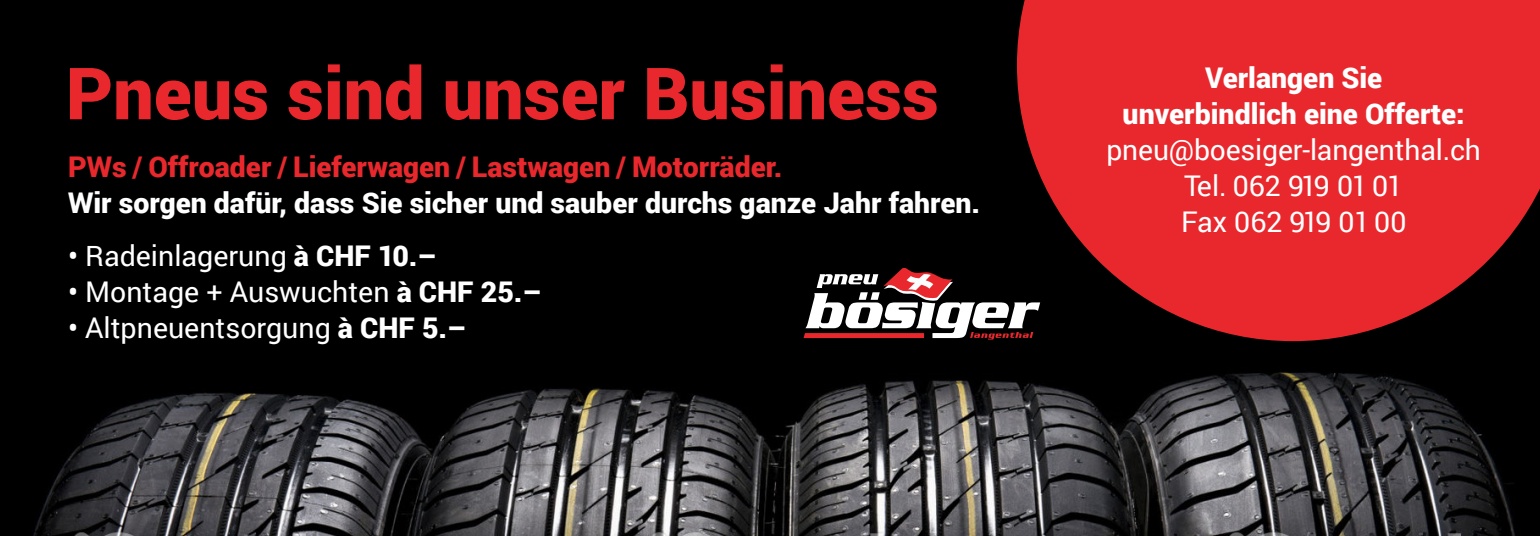
<style>
.page{position:relative;width:1540px;height:536px;background:#fff}
.page>*{position:absolute;margin:0;border:0;box-sizing:border-box;transform-origin:0 0}
.t1{font:900 72px "Roboto";color:#e9282d}
.t2{font:28.5px/36px "Roboto";color:#fff;text-align:center}
.t3{font:900 28.5px "Roboto";color:#fff}
.t4{font:900 28.5px "Roboto";color:#e9282d}
.s1{font-weight:500}
.s2{font-weight:900}
</style>
<div class="page">
<div style="left:0;top:0;width:1539px;height:536px;background:#000"></div>
<img style="left:33px;top:339px;width:1482px;height:197px">
<svg style="left:803px;top:268px;width:213px;height:71px"></svg>
<svg style="left:1016px;top:0;width:523px;height:341px;fill:#e9282d"></svg>
<p class="t1" style="left:66px;top:43px;width:874px">Pneus sind unser Business</p>
<p class="t4" style="left:68px;top:146px;width:716px">PWs / Offroader / Lieferwagen / Lastwagen / Motorräder.</p>
<p class="t3" style="left:68px;top:182px;width:913px">Wir sorgen dafür, dass Sie sicher und sauber durchs ganze Jahr fahren.</p>
<p class="t2" style="left:68px;top:237px;width:370px"><span class="s1">•</span> Radeinlagerung <span class="s2">à CHF 10.–</span></p>
<p class="t2" style="left:68px;top:273px;width:475px"><span class="s1">•</span> Montage + Auswuchten <span class="s2">à CHF 25.–</span></p>
<p class="t2" style="left:68px;top:309px;width:400px"><span class="s1">•</span> Altpneuentsorgung <span class="s2">à CHF 5.–</span></p>
<p class="t2" style="left:1106px;top:59px;width:376px"><span class="s2">Verlangen Sie<br>unverbindlich eine Offerte: </span>pneu@boesiger-langenthal.ch<br>Tel. 062 919 01 01<br>Fax 062 919 01 00</p>
</div>
